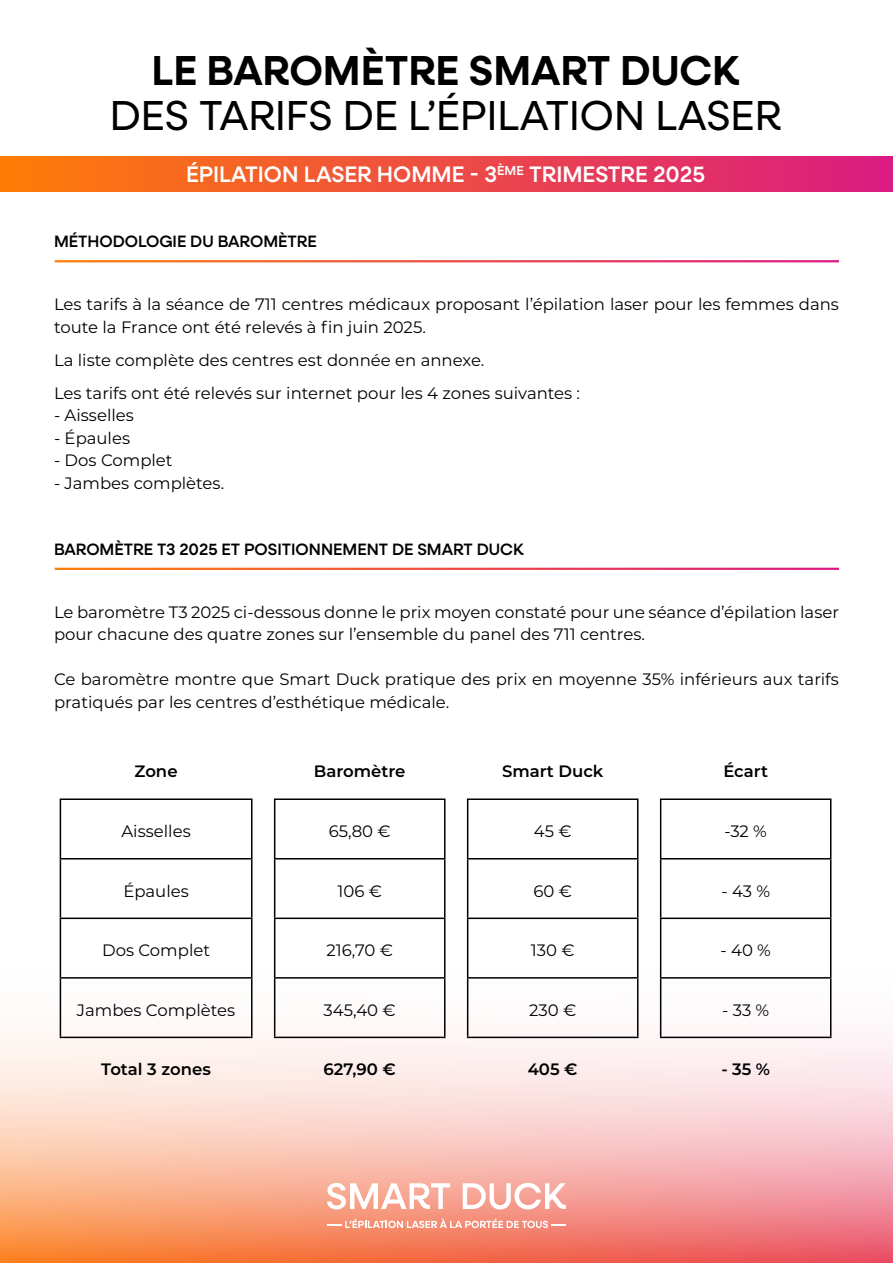
<style>
.page{position:relative;width:893px;height:1263px;background:#fff}
.page>*{position:absolute;margin:0;border:0;box-sizing:border-box;transform-origin:0 0}
.t1{font:42px "Neulis Cursive";color:#000}
.t2{font:600 42px "Neulis Cursive";color:#000}
.t3{font:500 22.5px "Neulis Cursive";color:#fff}
.t4{font:16.5px/22.5px "Montserrat";color:#000}
.t5{font:500 16.5px "Neulis Cursive";color:#000}
.t6{font:600 16.5px "Montserrat";color:#000}
</style>
<div class="page">
<svg style="left:0;top:833px;width:893px;height:430px"></svg>
<svg style="left:327px;top:1183px;width:123px;height:26px"></svg>
<svg style="left:463px;top:1183px;width:103px;height:26px"></svg>
<svg style="left:327px;top:1219px;width:239px;height:9px"></svg>
<div style="left:0;top:157px;width:893px;height:35px;background:linear-gradient(to right,#ff7d05,#db1a82)"></div>
<hr style="left:60px;top:798px;width:193px;height:2px;background:#000">
<hr style="left:60px;top:800px;width:1px;height:58px;background:#000">
<hr style="left:251px;top:800px;width:2px;height:58px;background:#000">
<hr style="left:60px;top:858px;width:193px;height:1px;background:#000">
<hr style="left:60px;top:859px;width:1px;height:58px;background:#000">
<hr style="left:251px;top:859px;width:2px;height:58px;background:#000">
<hr style="left:60px;top:917px;width:193px;height:2px;background:#000">
<hr style="left:60px;top:919px;width:1px;height:58px;background:#000">
<hr style="left:251px;top:919px;width:2px;height:58px;background:#000">
<hr style="left:60px;top:977px;width:193px;height:1px;background:#000">
<hr style="left:60px;top:978px;width:1px;height:59px;background:#000">
<hr style="left:251px;top:978px;width:2px;height:59px;background:#000">
<hr style="left:60px;top:1037px;width:193px;height:1px;background:#000">
<hr style="left:467px;top:798px;width:171px;height:2px;background:#000">
<hr style="left:467px;top:800px;width:1px;height:58px;background:#000">
<hr style="left:637px;top:800px;width:1px;height:58px;background:#000">
<hr style="left:467px;top:858px;width:171px;height:1px;background:#000">
<hr style="left:467px;top:859px;width:1px;height:58px;background:#000">
<hr style="left:637px;top:859px;width:1px;height:58px;background:#000">
<hr style="left:467px;top:917px;width:171px;height:2px;background:#000">
<hr style="left:467px;top:919px;width:1px;height:58px;background:#000">
<hr style="left:637px;top:919px;width:1px;height:58px;background:#000">
<hr style="left:467px;top:977px;width:171px;height:1px;background:#000">
<hr style="left:467px;top:978px;width:1px;height:59px;background:#000">
<hr style="left:637px;top:978px;width:1px;height:59px;background:#000">
<hr style="left:467px;top:1037px;width:171px;height:1px;background:#000">
<hr style="left:274px;top:798px;width:171px;height:2px;background:#000">
<hr style="left:274px;top:800px;width:1px;height:58px;background:#000">
<hr style="left:444px;top:800px;width:1px;height:58px;background:#000">
<hr style="left:274px;top:858px;width:171px;height:1px;background:#000">
<hr style="left:274px;top:859px;width:1px;height:58px;background:#000">
<hr style="left:444px;top:859px;width:1px;height:58px;background:#000">
<hr style="left:274px;top:917px;width:171px;height:2px;background:#000">
<hr style="left:274px;top:919px;width:1px;height:58px;background:#000">
<hr style="left:444px;top:919px;width:1px;height:58px;background:#000">
<hr style="left:274px;top:977px;width:171px;height:1px;background:#000">
<hr style="left:274px;top:978px;width:1px;height:59px;background:#000">
<hr style="left:444px;top:978px;width:1px;height:59px;background:#000">
<hr style="left:274px;top:1037px;width:171px;height:1px;background:#000">
<hr style="left:660px;top:798px;width:171px;height:2px;background:#000">
<hr style="left:660px;top:800px;width:1px;height:58px;background:#000">
<hr style="left:830px;top:800px;width:1px;height:58px;background:#000">
<hr style="left:660px;top:858px;width:171px;height:1px;background:#000">
<hr style="left:660px;top:859px;width:1px;height:58px;background:#000">
<hr style="left:830px;top:859px;width:1px;height:58px;background:#000">
<hr style="left:660px;top:917px;width:171px;height:2px;background:#000">
<hr style="left:660px;top:919px;width:1px;height:58px;background:#000">
<hr style="left:830px;top:919px;width:1px;height:58px;background:#000">
<hr style="left:660px;top:977px;width:171px;height:1px;background:#000">
<hr style="left:660px;top:978px;width:1px;height:59px;background:#000">
<hr style="left:830px;top:978px;width:1px;height:59px;background:#000">
<hr style="left:660px;top:1037px;width:171px;height:1px;background:#000">
<h1 class="t2" style="left:151px;top:40px;width:590px">LE BAROMÈTRE SMART DUCK</h1>
<h1 class="t1" style="left:110px;top:86px;width:673px">DES TARIFS DE L’ÉPILATION LASER</h1>
<h2 class="t3" style="left:186px;top:158px;width:520px">ÉPILATION LASER HOMME - 3<sup>ÈME</sup> TRIMESTRE 2025</h2>
<p class="t5" style="left:54px;top:230px;width:264px">MÉTHODOLOGIE DU BAROMÈTRE</p>
<p class="t4" style="left:54px;top:293px;width:786px">Les tarifs à la séance de 711 centres médicaux proposant l’épilation laser pour les femmes dans toute la France ont été relevés à fin juin 2025.</p>
<p class="t4" style="left:54px;top:343px;width:528px;line-height:33px">La liste complète des centres est donnée en annexe.<br>Les tarifs ont été relevés sur internet pour les 4 zones suivantes :</p>
<p class="t4" style="left:54px;top:404px;width:81px">- Aisselles</p>
<p class="t4" style="left:54px;top:426px;width:78px">- Épaules</p>
<p class="t4" style="left:54px;top:449px;width:120px">- Dos Complet</p>
<p class="t4" style="left:54px;top:471px;width:172px">- Jambes complètes.</p>
<p class="t5" style="left:54px;top:537px;width:471px">BAROMÈTRE T3 2025 ET POSITIONNEMENT DE SMART DUCK</p>
<p class="t4" style="left:54px;top:600px;width:786px">Le baromètre T3 2025 ci-dessous donne le prix moyen constaté pour une séance d’épilation laser pour chacune des quatre zones sur l’ensemble du panel des 711 centres.</p>
<p class="t4" style="left:54px;top:668px;width:786px">Ce baromètre montre que Smart Duck pratique des prix en moyenne 35% inférieurs aux tarifs pratiqués par les centres d’esthétique médicale.</p>
<p class="t6" style="left:135px;top:760px;width:45px">Zone</p>
<p class="t6" style="left:314px;top:760px;width:93px">Baromètre</p>
<p class="t6" style="left:502px;top:760px;width:103px">Smart Duck</p>
<p class="t6" style="left:723px;top:760px;width:46px">Écart</p>
<p class="t4" style="left:121px;top:819px;width:71px">Aisselles</p>
<p class="t4" style="left:329px;top:819px;width:64px">65,80 €</p>
<p class="t4" style="left:534px;top:819px;width:39px">45 €</p>
<p class="t4" style="left:724px;top:819px;width:44px">-32 %</p>
<p class="t4" style="left:123px;top:879px;width:67px">Épaules</p>
<p class="t4" style="left:337px;top:879px;width:46px">106 €</p>
<p class="t4" style="left:533px;top:879px;width:40px">60 €</p>
<p class="t4" style="left:721px;top:879px;width:50px">- 43 %</p>
<p class="t4" style="left:102px;top:938px;width:109px">Dos Complet</p>
<p class="t4" style="left:326px;top:938px;width:68px">216,70 €</p>
<p class="t4" style="left:531px;top:938px;width:45px">130 €</p>
<p class="t4" style="left:720px;top:938px;width:52px">- 40 %</p>
<p class="t4" style="left:77px;top:998px;width:160px">Jambes Complètes</p>
<p class="t4" style="left:324px;top:998px;width:74px">345,40 €</p>
<p class="t4" style="left:529px;top:998px;width:49px">230 €</p>
<p class="t4" style="left:722px;top:998px;width:49px">- 33 %</p>
<p class="t6" style="left:101px;top:1057px;width:111px">Total 3 zones</p>
<p class="t6" style="left:323px;top:1057px;width:74px">627,90 €</p>
<p class="t6" style="left:528px;top:1057px;width:51px">405 €</p>
<p class="t6" style="left:721px;top:1057px;width:50px">- 35 %</p>
</div>
